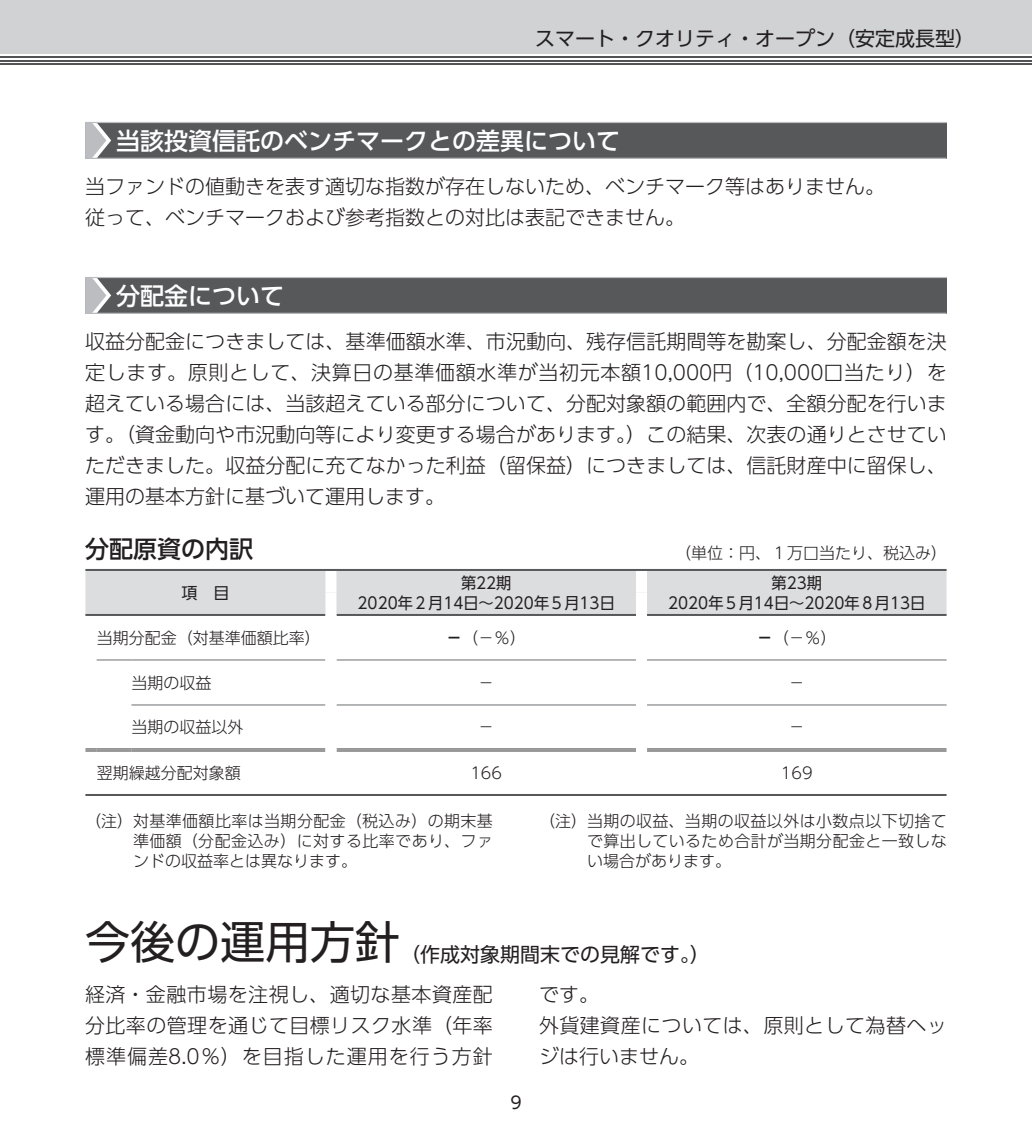
<style>
.page{position:relative;width:1032px;height:1134px;background:#fff}
.page>*{position:absolute;margin:0;border:0;box-sizing:border-box;transform-origin:0 0}
.t1{font:45px "UD Shin Go Pro Regular 90 msp RKSJ H";color:#231f20}
.t2{font:24px "UD Shin Go Pro Medium 90 msp RKSJ H";color:#fff}
.t3{font:24px "UD Shin Go Pro Medium 90 msp RKSJ H";color:#231f20}
.t4{font:20px/31px "UD Shin Go Pro Light 90 msp RKSJ H";color:#231f20;text-align:justify}
.t5{font:20px "UD Shin Go Pro Regular 90 msp RKSJ H";color:#231f20}
.t6{font:20px/31px "UD Shin Go Pro Light 90 msp RKSJ H";letter-spacing:.02em;color:#231f20}
.t7{font:17px "UD Shin Go Pro Regular 90 msp RKSJ H";color:#231f20}
.t8{font:16px/20px "UD Shin Go Pro Light 90 msp RKSJ H";letter-spacing:.025em;color:#231f20;text-align:justify}
.t9{font:16px "UD Shin Go Pro Regular 90 msp RKSJ H";color:#231f20;scale:.95 1}
.t10{font:16px "UD Shin Go Pro Light 90 msp RKSJ H";color:#231f20}
.t11{font:16px "UD Shin Go Pro Regular 90 msp RKSJ H";color:#231f20}
.s1{font-family:"UD Shin Go Pro De Bold 90 msp RKSJ H"}
</style>
<div class="page">
<div style="left:0;top:0;width:1032px;height:54px;background:#d1d2d4"></div>
<hr style="left:0;top:63px;width:1032px;height:2px;background:#535355">
<hr style="left:0;top:60px;width:1032px;height:1px;background:#535355">
<hr style="left:0;top:56px;width:1032px;height:2px;background:#535355">
<div style="left:85px;top:277px;width:862px;height:36px;background:#57585a"></div>
<hr style="left:85px;top:313px;width:861px;height:1px;background:#bcbdc0">
<hr style="left:85px;top:277px;width:862px;height:1px;background:#bcbdc0">
<svg style="left:85px;top:278px;width:26px;height:35px"></svg>
<div style="left:85px;top:122px;width:862px;height:36px;background:#57585a"></div>
<hr style="left:85px;top:158px;width:861px;height:1px;background:#bcbdc0">
<hr style="left:85px;top:122px;width:862px;height:1px;background:#bcbdc0">
<svg style="left:85px;top:123px;width:26px;height:35px"></svg>
<div style="left:85px;top:571px;width:861px;height:43px;background:#dcdddf"></div>
<hr style="left:336px;top:660px;width:300px;height:1px;background:#6c6d70">
<hr style="left:647px;top:660px;width:299px;height:1px;background:#6c6d70">
<hr style="left:336px;top:705px;width:300px;height:1px;background:#6c6d70">
<hr style="left:647px;top:705px;width:299px;height:1px;background:#6c6d70">
<hr style="left:131px;top:660px;width:194px;height:1px;background:#6c6d70">
<hr style="left:131px;top:705px;width:194px;height:1px;background:#6c6d70">
<hr style="left:97px;top:660px;width:34px;height:1px;background:#6c6d70">
<hr style="left:85px;top:614px;width:240px;height:2px;background:#57585a">
<hr style="left:336px;top:614px;width:300px;height:2px;background:#57585a">
<hr style="left:647px;top:614px;width:299px;height:2px;background:#57585a">
<svg style="left:85px;top:748px;width:12px;height:3px"></svg>
<hr style="left:97px;top:748px;width:34px;height:1px;background:#57585a">
<hr style="left:97px;top:750px;width:34px;height:1px;background:#57585a">
<hr style="left:131px;top:748px;width:194px;height:1px;background:#57585a">
<hr style="left:131px;top:750px;width:194px;height:1px;background:#57585a">
<hr style="left:336px;top:748px;width:300px;height:1px;background:#57585a">
<hr style="left:336px;top:750px;width:300px;height:1px;background:#57585a">
<hr style="left:647px;top:748px;width:299px;height:1px;background:#57585a">
<hr style="left:647px;top:750px;width:299px;height:1px;background:#57585a">
<div style="left:325px;top:571px;width:11px;height:21px;background:#fff"></div>
<div style="left:325px;top:592px;width:11px;height:23px;background:#fff"></div>
<div style="left:636px;top:571px;width:11px;height:21px;background:#fff"></div>
<div style="left:636px;top:592px;width:11px;height:23px;background:#fff"></div>
<hr style="left:85px;top:569px;width:861px;height:2px;background:#57585a">
<hr style="left:85px;top:794px;width:861px;height:2px;background:#57585a">
<p class="t5" style="left:535px;top:31px;width:441px">スマート・クオリティ・オープン（安定成長型）</p>
<p class="t2" style="left:116px;top:131px;width:506px">当該投資信託のベンチマークとの差異について</p>
<p class="t4" style="left:85px;top:173px;width:801px">当ファンドの値動きを表す適切な指数が存在しないため、ベンチマーク等はありません。従って、ベンチマークおよび参考指数との対比は表記できません。</p>
<p class="t2" style="left:116px;top:286px;width:170px">分配金について</p>
<p class="t4" style="left:85px;top:328px;width:863px">収益分配金につきましては、基準価額水準、市況動向、残存信託期間等を勘案し、分配金額を決定します。原則として、決算日の基準価額水準が当初元本額10,000円（10,000口当たり）を超えている場合には、当該超えている部分について、分配対象額の範囲内で、全額分配を行います。（資金動向や市況動向等により変更する場合があります。）この結果、次表の通りとさせていただきました。収益分配に充てなかった利益（留保益）につきましては、信託財産中に留保し、運用の基本方針に基づいて運用します。</p>
<p class="t3" style="left:85px;top:540px;width:170px">分配原資の内訳</p>
<p class="t10" style="left:675px;top:547px;width:273px">（単位：円、１万口当たり、税込み）</p>
<p class="t11" style="left:181px;top:586px;width:49px">項　目</p>
<p class="t9" style="left:461px;top:577px;width:55px">第22期</p>
<p class="t9" style="left:771px;top:577px;width:55px">第23期</p>
<p class="t9" style="left:358px;top:597px;width:272px">2020年２月14日～2020年５月13日</p>
<p class="t9" style="left:668px;top:597px;width:272px">2020年５月14日～2020年８月13日</p>
<p class="t10" style="left:97px;top:632px;width:225px">当期分配金（対基準価額比率）</p>
<p class="t8" style="left:446px;top:630px;width:81px"><span class="s1">－</span>（－％）</p>
<p class="t8" style="left:757px;top:630px;width:81px"><span class="s1">－</span>（－％）</p>
<p class="t8" style="left:131px;top:675px;width:81px">当期の収益</p>
<p class="t8" style="left:478px;top:675px;width:17px">－</p>
<p class="t8" style="left:789px;top:675px;width:17px">－</p>
<p class="t10" style="left:131px;top:721px;width:113px">当期の収益以外</p>
<p class="t8" style="left:478px;top:719px;width:17px">－</p>
<p class="t8" style="left:789px;top:719px;width:17px">－</p>
<p class="t10" style="left:97px;top:767px;width:145px">翌期繰越分配対象額</p>
<p class="t8" style="left:470px;top:765px;width:33px">166</p>
<p class="t8" style="left:781px;top:765px;width:33px">169</p>
<p class="t8" style="left:133px;top:813px;width:361px;text-indent:-48px">（注）対基準価額比率は当期分配金（税込み）の期末基準価額（分配金込み）に対する比率であり、ファンドの収益率とは異なります。</p>
<p class="t8" style="left:587px;top:813px;width:361px;text-indent:-48px">（注）当期の収益、当期の収益以外は小数点以下切捨てで算出しているため合計が当期分配金と一致しない場合があります。</p>
<h1 class="t1" style="left:85px;top:925px;width:316px">今後の運用方針</h1>
<p class="t5" style="left:400px;top:946px;width:311px">（作成対象期間末での見解です。）</p>
<p class="t4" style="left:85px;top:981px;width:409px">経済・金融市場を注視し、適切な基本資産配分比率の管理を通じて目標リスク水準（年率標準偏差8.0％）を目指した運用を行う方針</p>
<p class="t6" style="left:539px;top:981px;width:409px">です。<br>外貨建資産については、原則として為替ヘッジは行いません。</p>
<p class="t7" style="left:510px;top:1096px;width:13px">9</p>
</div>
